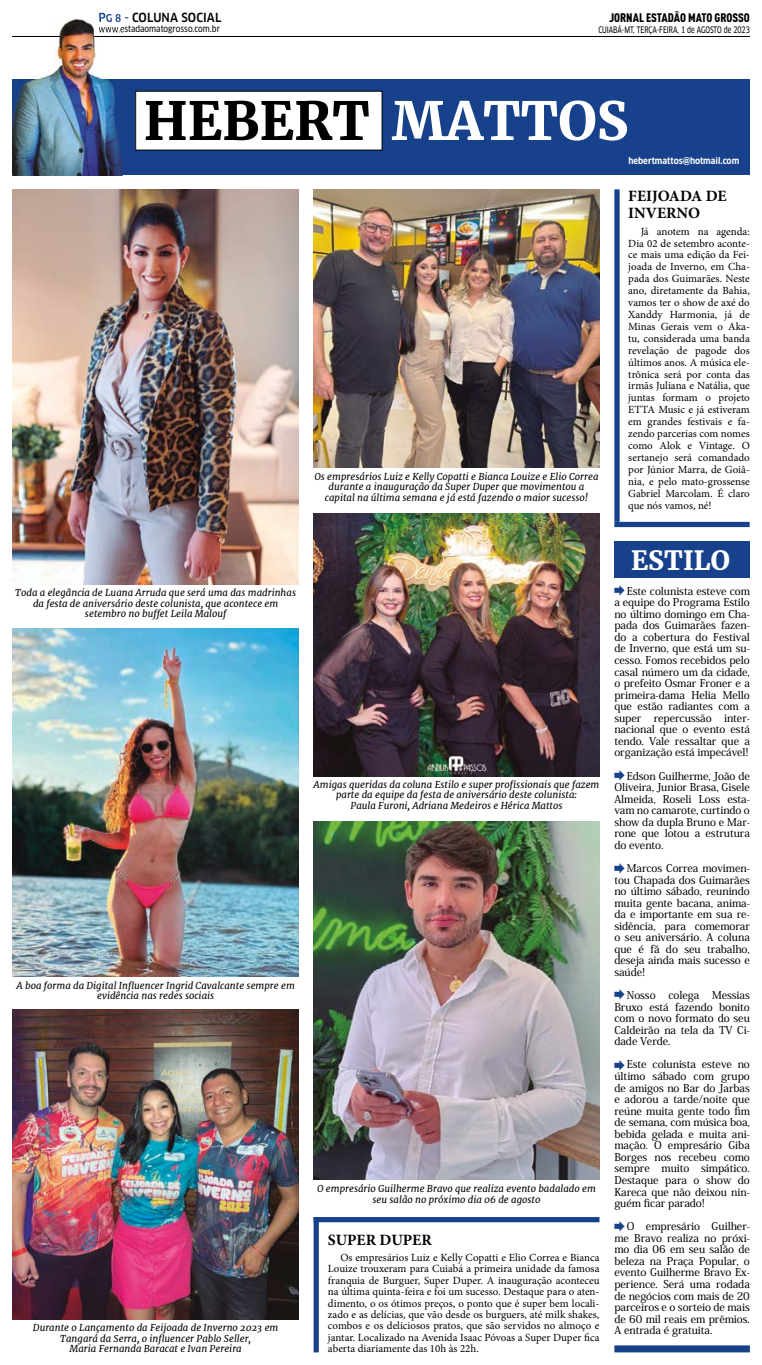
<style>
.page{position:relative;width:762px;height:1365px;background:#fff}
.page>*{position:absolute;margin:0;border:0;box-sizing:border-box;transform-origin:0 0}
.t1{font:700 52.5px "Merriweather";color:#000}
.t2{font:700 26.25px "Merriweather";color:#fff}
.t3{font:700 15.75px/17.5px "Minion Pro";color:#000}
.t4{font:12.25px "DIN Cond Black Alternate";color:#000}
.t5{font:500 condensed 12.25px "Clan OT";letter-spacing:.01em;color:#000}
.t6{font:10.94px/11.9px "Minion Pro";color:#000;text-align:justify}
.t7{font:500 10.67px/11.5px "Koz Min Pro";letter-spacing:-.005em;color:#000;text-align:justify}
.t8{font:italic 9.62px/10.5px "Merriweather";color:#000;text-align:center}
.t9{font:8.75px "Clan OT Narrow News";color:#000;scale:.8 1}
.t10{font:8.75px "Clan OT Narrow News";color:#000;scale:.96 1}
.t11{font:700 condensed 8.75px "Clan OT";color:#fff}
.s1{color:#17428b}
.s2{font-size:10.5px;color:#17428b}
.s3{color:#fff}
</style>
<div class="page">
<hr style="left:13px;top:36px;width:736px;height:1px;background:#000">
<div style="left:13px;top:80px;width:736px;height:95px;background:#17428b"></div>
<div style="left:136px;top:91px;width:246px;height:59px;background:#fff"></div>
<div style="left:135px;top:91px;width:247px;height:59px;border:1px solid #000"></div>
<img style="left:13px;top:19px;width:109px;height:157px">
<img style="left:13px;top:36px;width:109px;height:1px">
<svg style="left:99px;top:18px;width:6px;height:4px"></svg>
<img style="left:106px;top:18px;width:15px;height:4px">
<img style="left:99px;top:25px;width:23px;height:9px">
<div style="left:614px;top:540px;width:135px;height:37px;background:#17428b"></div>
<div style="left:614px;top:1345px;width:135px;height:7px;background:#17428b"></div>
<img style="left:13px;top:189px;width:285px;height:395px">
<img style="left:313px;top:189px;width:286px;height:278px">
<img style="left:313px;top:513px;width:286px;height:263px">
<img style="left:13px;top:629px;width:285px;height:347px">
<img style="left:13px;top:1009px;width:285px;height:310px">
<img style="left:313px;top:821px;width:286px;height:358px">
<div style="left:614px;top:189px;width:5px;height:333px;background:#17428b"></div>
<div style="left:614px;top:522px;width:135px;height:5px;background:#17428b"></div>
<div style="left:313px;top:1216px;width:6px;height:136px;background:#17428b"></div>
<div style="left:313px;top:1216px;width:286px;height:6px;background:#17428b"></div>
<p class="t5" style="left:98px;top:10px;width:124px"><span class="s1">P</span><span class="s2">G 8</span> <span class="s1">-</span> COLUNA SOCIAL</p>
<p class="t10" style="left:98px;top:24px;width:128px">www.estadaomatogrosso.com.br</p>
<p class="t4" style="left:609px;top:10px;width:142px">JORNAL ESTADÃO MATO GROSSO</p>
<p class="t9" style="left:598px;top:25px;width:191px">CUIABÁ-MT, TERÇA-FEIRA, 1 de AGOSTO de 2023</p>
<h1 class="t1" style="left:144px;top:88px;width:486px">HEBERT <span class="s3">MATTOS</span></h1>
<p class="t8" style="left:15px;top:587px;width:282px">Toda a elegância de Luana Arruda que será uma das madrinhas da festa de aniversário deste colunista, que acontece em setembro no buffet Leila Malouf</p>
<p class="t8" style="left:16px;top:980px;width:280px">A boa forma da Digital Influencer Ingrid Cavalcante sempre em evidência nas redes sociais</p>
<p class="t8" style="left:33px;top:1322px;width:247px">Durante o Lançamento da Feijoada de Inverno 2023 em<br>Tangará da Serra, o influencer Pablo Seller,<br>Maria Fernanda Baracat e Ivan Pereira</p>
<p class="t8" style="left:314px;top:471px;width:286px">Os empresários Luiz e Kelly Copatti e Bianca Louize e Elio Correa durante a inauguração da Super Duper que movimentou a capital na última semana e já está fazendo o maior sucesso!</p>
<p class="t11" style="left:628px;top:155px;width:112px">hebertmattos@hotmail.com</p>
<h3 class="t3" style="left:628px;top:187px;width:100px">FEIJOADA DE<br>INVERNO</h3>
<p class="t6" style="left:628px;top:225px;width:123px;text-indent:12px">Já anotem na agenda:<br>Dia 02 de setembro aconte&shy;ce mais uma edição da Fei&shy;joada de Inverno, em Cha&shy;pada dos Guimarães. Neste ano, diretamente da Bahia, vamos ter o show de axé do Xanddy Harmonia, já de Minas Gerais vem o Aka&shy;tu, considerada uma banda revelação de pagode dos últimos anos. A música ele&shy;trônica será por conta das irmãs Juliana e Natália, que juntas formam o projeto ETTA Music e já estiveram em grandes festivais e fa&shy;zendo parcerias com nomes como Alok e Vintage. O sertanejo será comandado por Júnior Marra, de Goiâ&shy;nia, e pelo mato-grossense Gabriel Marcolam. É claro que nós vamos, né!</p>
<p class="t8" style="left:313px;top:779px;width:287px">Amigas queridas da coluna Estilo e super profissionais que fazem parte da equipe da festa de aniversário deste colunista:<br>Paula Furoni, Adriana Medeiros e Hérica Mattos</p>
<p class="t8" style="left:317px;top:1183px;width:280px">O empresário Guilherme Bravo que realiza evento badalado em seu salão no próximo dia 06 de agosto</p>
<h3 class="t3" style="left:328px;top:1231px;width:105px">SUPER DUPER</h3>
<p class="t6" style="left:328px;top:1251px;width:273px;line-height:11.4px;text-indent:12px">Os empresários Luiz e Kelly Copatti e Elio Correa e Bianca Louize trouxeram para Cuiabá a primeira unidade da famosa franquia de Burguer, Super Duper. A inauguração aconteceu na última quinta-feira e foi um sucesso. Destaque para o aten&shy;dimento, o os ótimos preços, o ponto que é super bem locali&shy;zado e as delícias, que vão desde os burguers, até milk shakes, combos e os deliciosos pratos, que são servidos no almoço e jantar. Localizado na Avenida Isaac Póvoas a Super Duper ca aberta diariamente das 10h às 22h.</p>
<h2 class="t2" style="left:631px;top:544px;width:100px">ESTILO</h2>
<p class="t7" style="left:614px;top:584px;width:137px;text-indent:12px">Este colunista esteve com a equipe do Programa Estilo no último domingo em Cha&shy;pada dos Guimarães fazen&shy;do a cobertura do Festival de Inverno, que está um su&shy;cesso. Fomos recebidos pelo casal número um da cidade, o prefeito Osmar Froner e a primeira-dama Helia Mello que estão radiantes com a super repercussão inter&shy;nacional que o evento está tendo. Vale ressaltar que a organização está impecável!</p>
<p class="t7" style="left:614px;top:769px;width:137px;text-indent:12px">Edson Guilherme, João de Oliveira, Junior Brasa, Gisele Almeida, Roseli Loss esta&shy;vam no camarote, curtindo o show da dupla Bruno e Mar&shy;rone que lotou a estrutura do evento.</p>
<p class="t7" style="left:614px;top:861px;width:137px;text-indent:12px">Marcos Correa movimen&shy;tou Chapada dos Guimarães no último sábado, reunindo muita gente bacana, anima&shy;da e importante em sua re&shy;sidência, para comemorar o seu aniversário. A coluna que é fã do seu trabalho, deseja ainda mais sucesso e saúde!</p>
<p class="t7" style="left:614px;top:988px;width:137px;text-indent:12px">Nosso colega Messias Bruxo está fazendo bonito com o novo formato do seu Caldeirão na tela da TV Ci&shy;dade Verde.</p>
<p class="t7" style="left:614px;top:1058px;width:137px;text-indent:12px">Este colunista esteve no último sábado com grupo de amigos no Bar do Jarbas e adorou a tarde/noite que reúne muita gente todo fim de semana, com música boa, bebida gelada e muita ani&shy;mação. O empresário Giba Borges nos recebeu como sempre muito simpático.<br>Destaque para o show do Kareca que não deixou nin&shy;guém ficar parado!</p>
<p class="t7" style="left:614px;top:1219px;width:137px;text-indent:12px">O empresário Guilher&shy;me Bravo realiza no próxi&shy;mo dia 06 em seu salão de beleza na Praça Popular, o evento Guilherme Bravo Ex&shy;perience. Será uma rodada de negócios com mais de 20 parceiros e o sorteio de mais de 60 mil reais em prêmios.<br>A entrada é gratuita.</p>
</div>
